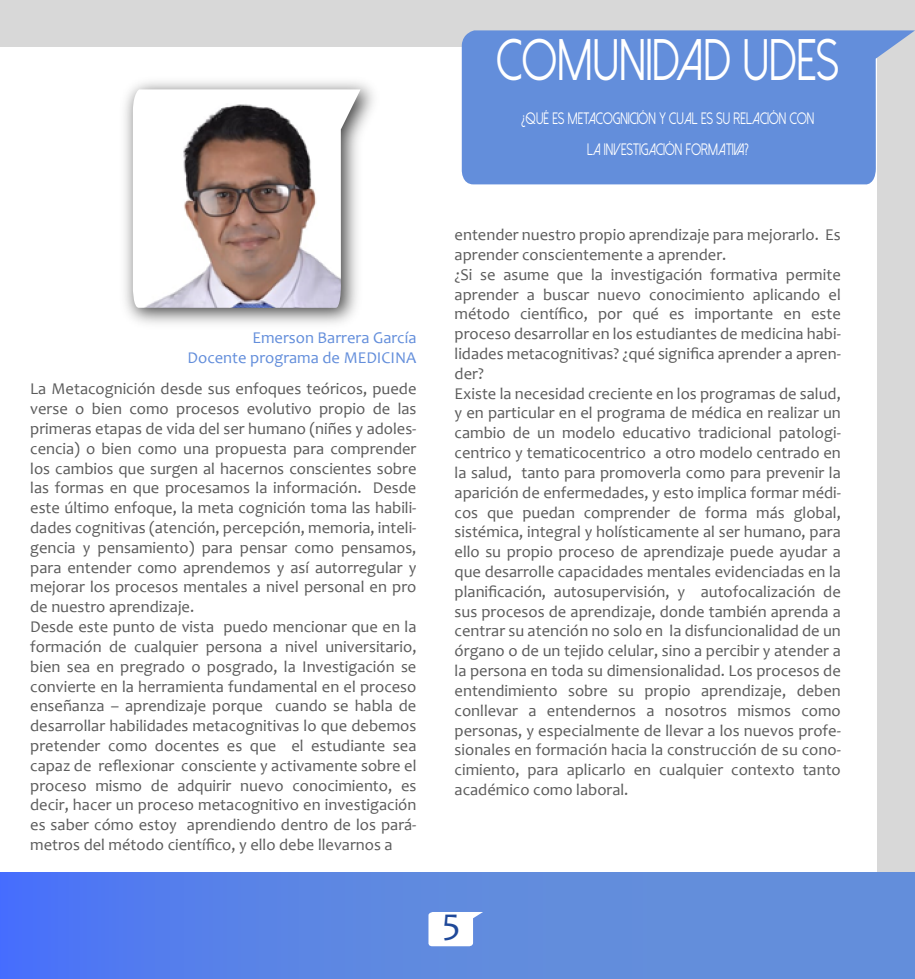
<style>
.page{position:relative;width:915px;height:979px;background:#fff}
.page>*{position:absolute;margin:0;border:0;box-sizing:border-box;transform-origin:0 0}
.t1{font:58.35px "Dolce Vita";letter-spacing:.02em;color:#fff;scale:.79 1}
.t2{font:37.5px "Candara";color:#1f4999}
.t3{font:16.5px/19.8px "Candara";color:#5b5b5b}
.t4{font:16.5px/31px "Dolce Vita";letter-spacing:.02em;color:#fff;text-align:center;scale:.79 1}
.t5{font:16.5px/19.8px "Candara";color:#638edb;text-align:right}
</style>
<div class="page">
<div style="left:0;top:0;width:914px;height:47px;background:#d8d8d8"></div>
<div style="left:876px;top:47px;width:38px;height:825px;background:#d8d8d8"></div>
<div style="left:0;top:872px;width:914px;height:106px;background:linear-gradient(to right,#5078f2,#6995d4)"></div>
<svg style="left:428px;top:911px;width:55px;height:34px"></svg>
<svg style="left:461px;top:30px;width:453px;height:154px;fill:#638edb"></svg>
<img style="left:124px;top:81px;width:250px;height:243px">
<img style="left:133px;top:89px;width:227px;height:218px">
<h1 class="t1" style="left:496px;top:30px;width:434px">COMUNIDAD UDES</h1>
<p class="t4" style="left:521px;top:102px;width:372px">¿QUÉ ES METACOGNICIÓN Y CUAL ES SU RELACIÓN CON<br>LA INVESTIGACIÓN FORMATIVA?</p>
<p class="t5" style="left:187px;top:327px;width:230px">Emerson Barrera García<br>Docente programa de MEDICINA</p>
<p class="t3" style="left:30px;top:378px;width:387px">La Metacognición desde sus enfoques teóricos, puede verse o bien como procesos evolutivo propio de las primeras etapas de vida del ser humano (niñes y adoles&shy;cencia) o bien como una propuesta para comprender los cambios que surgen al hacernos conscientes sobre las formas en que procesamos la información. Desde este último enfoque, la meta cognición toma las habili&shy;dades cognitivas (atención, percepción, memoria, inteli&shy;gencia y pensamiento) para pensar como pensamos, para entender como aprendemos y así autorregular y mejorar los procesos mentales a nivel personal en pro de nuestro aprendizaje.<br>Desde este punto de vista puedo mencionar que en la formación de cualquier persona a nivel universitario, bien sea en pregrado o posgrado, la Investigación se convierte en la herramienta fundamental en el proceso enseñanza – aprendizaje porque cuando se habla de desarrollar habilidades metacognitivas lo que debemos pretender como docentes es que el estudiante sea capaz de reflexionar consciente y activamente sobre el proceso mismo de adquirir nuevo conocimiento, es decir, hacer un proceso metacognitivo en investigación es saber cómo estoy aprendiendo dentro de los pará&shy;metros del método científico, y ello debe llevarnos a</p>
<p class="t3" style="left:454px;top:224px;width:388px">entender nuestro propio aprendizaje para mejorarlo. Es aprender conscientemente a aprender.<br>¿Si se asume que la investigación formativa permite aprender a buscar nuevo conocimiento aplicando el método científico, por qué es importante en este proceso desarrollar en los estudiantes de medicina habi&shy;lidades metacognitivas? ¿qué significa aprender a apren&shy;der?<br>Existe la necesidad creciente en los programas de salud, y en particular en el programa de médica en realizar un cambio de un modelo educativo tradicional patologi&shy;centrico y tematicocentrico a otro modelo centrado en la salud, tanto para promoverla como para prevenir la aparición de enfermedades, y esto implica formar médi&shy;cos que puedan comprender de forma más global, sistémica, integral y holísticamente al ser humano, para ello su propio proceso de aprendizaje puede ayudar a que desarrolle capacidades mentales evidenciadas en la planificación, autosupervisión, y autofocalización de sus procesos de aprendizaje, donde también aprenda a centrar su atención no solo en la disfuncionalidad de un órgano o de un tejido celular, sino a percibir y atender a la persona en toda su dimensionalidad. Los procesos de entendimiento sobre su propio aprendizaje, deben conllevar a entendernos a nosotros mismos como personas, y especialmente de llevar a los nuevos profe&shy;sionales en formación hacia la construcción de su cono&shy;cimiento, para aplicarlo en cualquier contexto tanto académico como laboral.</p>
<h2 class="t2" style="left:442px;top:898px;width:20px">5</h2>
</div>
